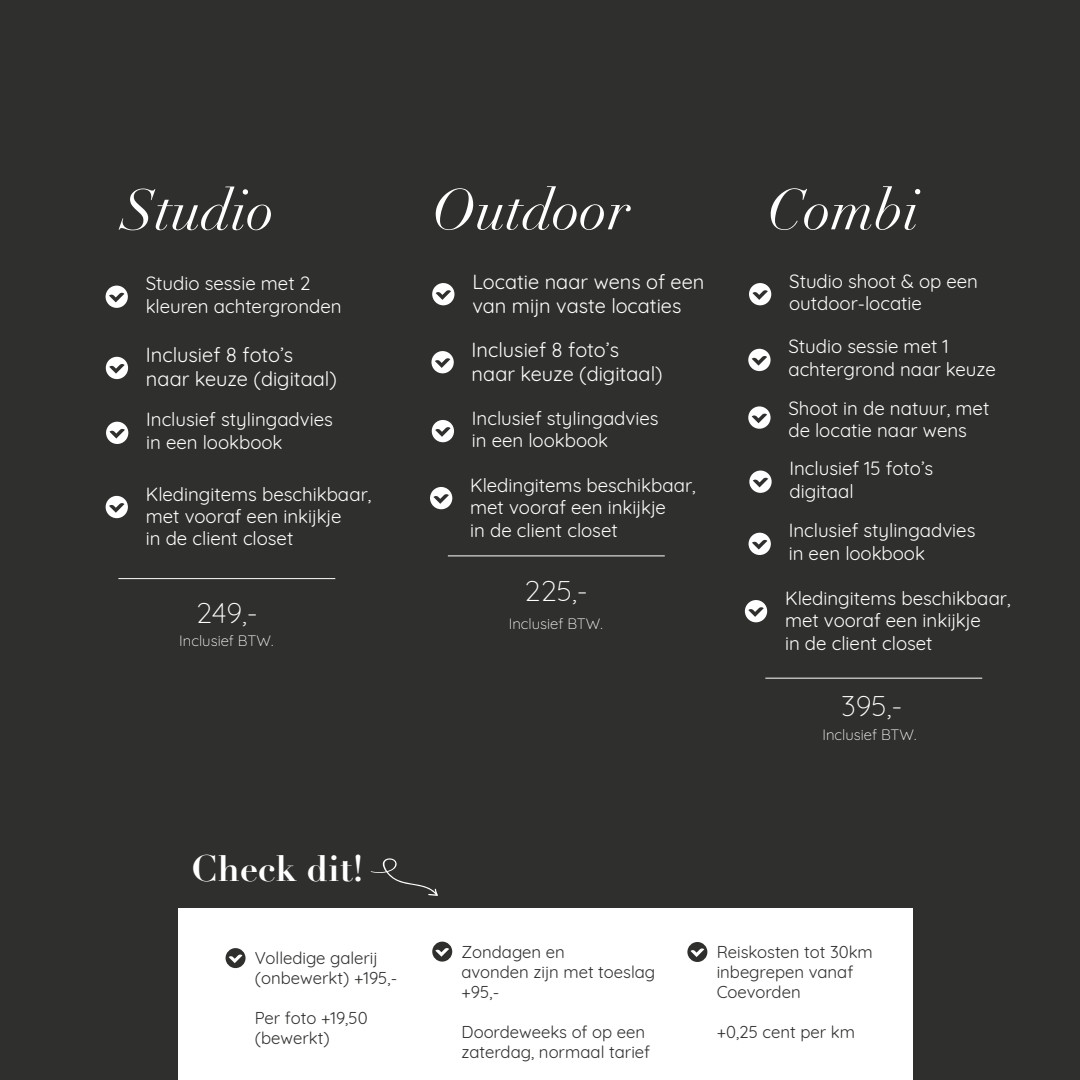
<style>
.page{position:relative;width:1080px;height:1080px;background:#2f2f2d}
.page>*{position:absolute;margin:0;border:0;box-sizing:border-box;transform-origin:0 0}
.t1{font:italic 56.7px "Didot";color:#fff}
.t2{font:700 36px "Didot";color:#fff}
.t3{font:300 28.4px "Quicksand";color:#fff}
.t4{font:20px/24px "Quicksand";color:#fff}
.t5{font:18.7px/22.4px "Quicksand";color:#fff}
.t6{font:16.8px/20.1px "Quicksand";color:#2f2f2d}
.t7{font:300 15px "Quicksand";color:#fff}
</style>
<div class="page">
<svg style="left:106px;top:286px;width:22px;height:22px"></svg>
<svg style="left:106px;top:357px;width:22px;height:22px"></svg>
<hr style="left:118px;top:578px;width:217px;height:1px;background:#fff">
<svg style="left:432px;top:283px;width:22px;height:22px"></svg>
<svg style="left:431px;top:351px;width:23px;height:22px"></svg>
<hr style="left:448px;top:556px;width:217px;height:1px;background:#fff">
<svg style="left:749px;top:283px;width:22px;height:22px"></svg>
<svg style="left:748px;top:349px;width:23px;height:22px"></svg>
<svg style="left:748px;top:406px;width:23px;height:23px"></svg>
<svg style="left:749px;top:471px;width:23px;height:22px"></svg>
<hr style="left:765px;top:678px;width:217px;height:1px;background:#fff">
<svg style="left:106px;top:422px;width:22px;height:22px"></svg>
<svg style="left:432px;top:420px;width:22px;height:22px"></svg>
<svg style="left:749px;top:533px;width:22px;height:22px"></svg>
<svg style="left:106px;top:496px;width:22px;height:22px"></svg>
<div style="left:178px;top:908px;width:735px;height:172px;background:#fff"></div>
<svg style="left:226px;top:948px;width:20px;height:20px"></svg>
<svg style="left:432px;top:942px;width:20px;height:20px"></svg>
<svg style="left:371px;top:856px;width:67px;height:40px;background:#3a3a38"></svg>
<svg style="left:687px;top:942px;width:20px;height:20px"></svg>
<svg style="left:430px;top:487px;width:22px;height:22px"></svg>
<svg style="left:745px;top:600px;width:22px;height:22px"></svg>
<h1 class="t1" style="left:121px;top:175px;width:155px">Studio</h1>
<h1 class="t1" style="left:432px;top:175px;width:200px">Outdoor</h1>
<h1 class="t1" style="left:767px;top:175px;width:154px">Combi</h1>
<p class="t5" style="left:146px;top:270px;width:197px">Studio sessie met 2 kleuren achtergronden</p>
<p class="t4" style="left:146px;top:341px;width:193px">Inclusief 8 foto’s naar keuze (digitaal)</p>
<p class="t4" style="left:472px;top:267px;width:234px">Locatie naar wens of een van mijn vaste locaties</p>
<p class="t4" style="left:472px;top:336px;width:193px">Inclusief 8 foto’s naar keuze (digitaal)</p>
<p class="t5" style="left:146px;top:407px;width:188px">Inclusief stylingadvies in een lookbook</p>
<p class="t5" style="left:472px;top:405px;width:188px">Inclusief stylingadvies in een lookbook</p>
<p class="t5" style="left:146px;top:481px;width:227px">Kledingitems beschikbaar, met vooraf een inkijkje<br>in de client closet</p>
<h3 class="t3" style="left:196px;top:591px;width:64px">249,-</h3>
<p class="t7" style="left:179px;top:629px;width:96px">Inclusief BTW.</p>
<p class="t5" style="left:470px;top:472px;width:227px">Kledingitems beschikbaar, met vooraf een inkijkje<br>in de client closet</p>
<h3 class="t3" style="left:524px;top:569px;width:65px">225,-</h3>
<p class="t7" style="left:509px;top:612px;width:96px">Inclusief BTW.</p>
<p class="t5" style="left:789px;top:268px;width:190px">Studio shoot &amp; op een outdoor-locatie</p>
<p class="t5" style="left:788px;top:334px;width:209px">Studio sessie met 1 achtergrond naar keuze</p>
<p class="t5" style="left:788px;top:395px;width:202px">Shoot in de natuur, met de locatie naar wens</p>
<p class="t5" style="left:790px;top:455px;width:145px">Inclusief 15 foto’s digitaal</p>
<p class="t5" style="left:789px;top:518px;width:188px">Inclusief stylingadvies in een lookbook</p>
<p class="t5" style="left:785px;top:585px;width:227px">Kledingitems beschikbaar, met vooraf een inkijkje<br>in de client closet</p>
<h3 class="t3" style="left:841px;top:684px;width:63px">395,-</h3>
<p class="t7" style="left:822px;top:723px;width:96px">Inclusief BTW.</p>
<h2 class="t2" style="left:191px;top:846px;width:174px">Check dit!</h2>
<p class="t6" style="left:255px;top:946px;width:144px">Volledige galerij (onbewerkt) +195,-</p>
<p class="t6" style="left:255px;top:1007px;width:114px">Per foto +19,50 (bewerkt)</p>
<p class="t6" style="left:462px;top:940px;width:195px">Zondagen en<br>avonden zijn met toeslag +95,-</p>
<p class="t6" style="left:462px;top:1020px;width:190px">Doordeweeks of op een zaterdag, normaal tarief</p>
<p class="t6" style="left:717px;top:940px;width:158px">Reiskosten tot 30km inbegrepen vanaf<br>Coevorden</p>
<p class="t6" style="left:717px;top:1021px;width:140px">+0,25 cent per km</p>
</div>
